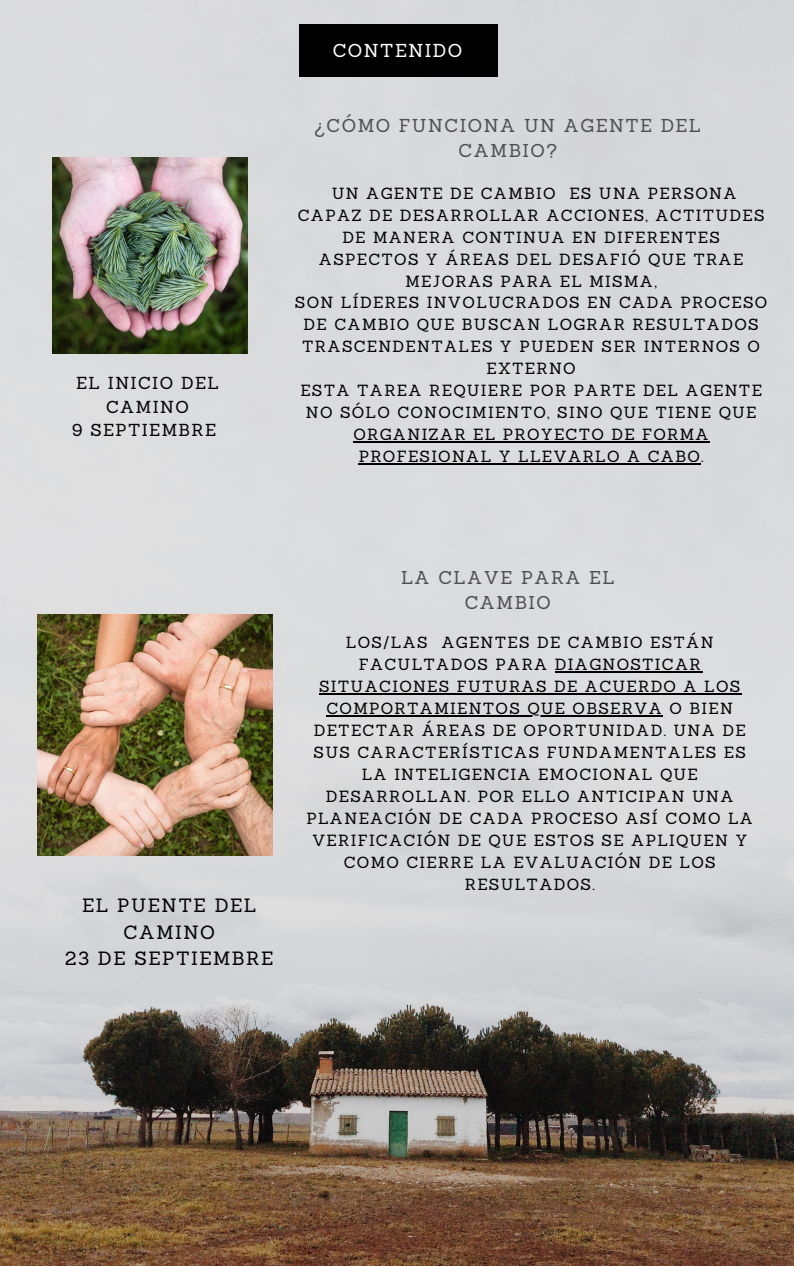
<style>
.page{position:relative;width:794px;height:1266px;background:#fff}
.page>*{position:absolute;margin:0;border:0;box-sizing:border-box;transform-origin:0 0}
.t1{font:18.75px/26.1px "Sanchez";letter-spacing:.08em;color:#000;text-align:center}
.t2{font:18.23px/25.3px "Sanchez";letter-spacing:.08em;color:#4f4f4f;text-align:center}
.t3{font:18.23px "Sanchez";letter-spacing:.08em;color:#fff}
.t4{font:18.08px/25.2px "Sanchez";letter-spacing:.08em;color:#4f4f4f;text-align:center}
.t5{font:16.95px/23.5px "Sanchez";letter-spacing:.08em;color:#000;text-align:center}
.t6{font:15.75px/22px "Sanchez";letter-spacing:.08em;color:#000;text-align:center}
</style>
<div class="page">
<img style="left:0;top:0;width:793px;height:1266px">
<img style="left:53px;top:158px;width:195px;height:196px">
<img style="left:38px;top:614px;width:234px;height:241px">
<div style="left:299px;top:24px;width:198px;height:52px;background:#000"></div>
<hr style="left:353px;top:441px;width:356px;height:1px;background:#000">
<hr style="left:358px;top:463px;width:342px;height:1px;background:#000">
<hr style="left:554px;top:671px;width:147px;height:1px;background:#000">
<hr style="left:319px;top:693px;width:422px;height:1px;background:#000">
<hr style="left:326px;top:715px;width:337px;height:1px;background:#000">
<p class="t5" style="left:72px;top:371px;width:148px">EL INICIO DEL<br>CAMINO<br>9 SEPTIEMBRE</p>
<p class="t3" style="left:332px;top:39px;width:131px">CONTENIDO</p>
<p class="t2" style="left:314px;top:112px;width:388px">¿CÓMO FUNCIONA UN AGENTE DEL<br>CAMBIO?</p>
<p class="t6" style="left:295px;top:182px;width:473px">UN AGENTE DE CAMBIO ES UNA PERSONA CAPAZ DE DESARROLLAR ACCIONES, ACTITUDES DE MANERA CONTINUA EN DIFERENTES ASPECTOS Y ÁREAS DEL DESAFIÓ QUE TRAE MEJORAS PARA EL MISMA,<br>SON LÍDERES INVOLUCRADOS EN CADA PROCESO DE CAMBIO QUE BUSCAN LOGRAR RESULTADOS TRASCENDENTALES Y PUEDEN SER INTERNOS O EXTERNO<br>ESTA TAREA REQUIERE POR PARTE DEL AGENTE NO SÓLO CONOCIMIENTO, SINO QUE TIENE QUE ORGANIZAR EL PROYECTO DE FORMA PROFESIONAL Y LLEVARLO A CABO.</p>
<p class="t1" style="left:65px;top:892px;width:209px">EL PUENTE DEL<br>CAMINO<br>23 DE SEPTIEMBRE</p>
<p class="t4" style="left:401px;top:565px;width:215px">LA CLAVE PARA EL<br>CAMBIO</p>
<p class="t6" style="left:306px;top:631px;width:448px">LOS/LAS AGENTES DE CAMBIO ESTÁN FACULTADOS PARA DIAGNOSTICAR SITUACIONES FUTURAS DE ACUERDO A LOS COMPORTAMIENTOS QUE OBSERVA O BIEN DETECTAR ÁREAS DE OPORTUNIDAD. UNA DE SUS CARACTERÍSTICAS FUNDAMENTALES ES LA INTELIGENCIA EMOCIONAL QUE DESARROLLAN. POR ELLO ANTICIPAN UNA PLANEACIÓN DE CADA PROCESO ASÍ COMO LA VERIFICACIÓN DE QUE ESTOS SE APLIQUEN Y COMO CIERRE LA EVALUACIÓN DE LOS RESULTADOS.</p>
</div>
